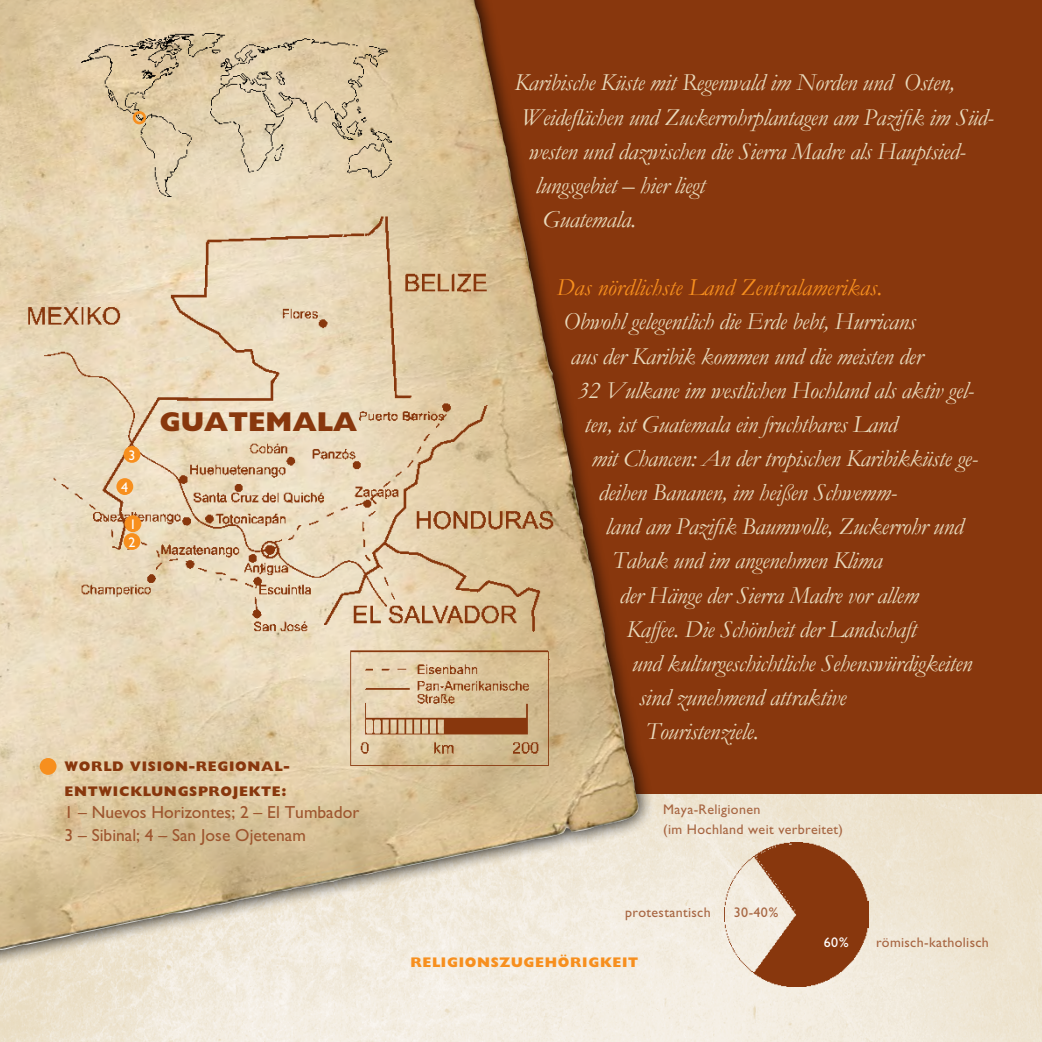
<style>
.page{position:relative;width:1042px;height:1042px;background:#fff}
.page>*{position:absolute;margin:0;border:0;box-sizing:border-box;transform-origin:0 0}
.t1{font:800 27.47px "Gill Sans";color:#88370d}
.t2{font:italic 24.5px "Garamond";letter-spacing:-.015em;color:#e8d9bb}
.t3{font:italic 24.5px "Garamond";color:#f78f1e}
.t4{font:17.5px/22.8px "Gill Sans";color:#9d552e}
.t5{font:14px/19.8px "Gill Sans";letter-spacing:.025em;color:#a76541}
.t6{font:800 14px/24.5px "Gill Sans";letter-spacing:.05em;color:#88370d}
.t7{font:800 14px "Gill Sans";letter-spacing:.05em;color:#f78f1e}
.t8{font:14px "Gill Sans";color:#fff}
</style>
<div class="page">
<img style="left:0;top:794px;width:1042px;height:248px">
<img style="left:724px;top:842px;width:144px;height:144px">
<div style="left:1px;top:0;width:1041px;height:794px;background:#88370d"></div>
<svg style="left:0;top:755px;width:654px;height:216px;background:#eae0d1"></svg>
<img style="left:0;top:0;width:638px;height:950px">
<img style="left:9px;top:216px;width:546px;height:556px">
<div style="left:40px;top:758px;width:17px;height:17px;background:#f78f1e;border-radius:50%"></div>
<img style="left:82px;top:33px;width:309px;height:164px">
<div style="left:133px;top:111px;width:13px;height:13px;border:3px solid #f78f1e;border-radius:50%"></div>
<div style="left:124px;top:533px;width:16px;height:17px;background:#f78f1e;border-radius:50%"></div>
<div style="left:124px;top:446px;width:16px;height:17px;background:#f78f1e;border-radius:50%"></div>
<div style="left:125px;top:515px;width:16px;height:17px;background:#f78f1e;border-radius:50%"></div>
<div style="left:116px;top:478px;width:17px;height:17px;background:#f78f1e;border-radius:50%"></div>
<p class="t8" style="left:128px;top:447px;width:8px">3</p>
<p class="t8" style="left:121px;top:479px;width:8px">4</p>
<p class="t8" style="left:129px;top:516px;width:8px">1</p>
<p class="t8" style="left:128px;top:534px;width:8px">2</p>
<p class="t1" style="left:160px;top:405px;width:199px">GUATEMALA</p>
<p class="t6" style="left:64px;top:754px;width:227px">WORLD VISION-REGIONAL-<br>ENTWICKLUNGSPROJEKTE:</p>
<p class="t4" style="left:64px;top:801px;width:296px">1 – Nuevos Horizontes; 2 – El Tumbador<br>3 – Sibinal; 4 – San Jose Ojetenam</p>
<p class="t2" style="left:514px;top:66px;width:442px">Karibische Küste mit Regenwald im Norden und Osten,</p>
<p class="t2" style="left:521px;top:100px;width:474px">Weideflächen und Zuckerrohrplantagen am Pazifik im Süd-</p>
<p class="t2" style="left:528px;top:134px;width:439px">westen und dazwischen die Sierra Madre als Hauptsied-</p>
<p class="t2" style="left:535px;top:168px;width:171px">lungsgebiet – hier liegt</p>
<p class="t2" style="left:542px;top:203px;width:95px">Guatemala.</p>
<p class="t3" style="left:556px;top:271px;width:327px">Das nördlichste Land Zentralamerikas.</p>
<p class="t2" style="left:563px;top:305px;width:354px">Obwohl gelegentlich die Erde bebt, Hurricans</p>
<p class="t2" style="left:570px;top:339px;width:354px">aus der Karibik kommen und die meisten der</p>
<p class="t2" style="left:577px;top:373px;width:398px">32 Vulkane im westlichen Hochland als aktiv gel-</p>
<p class="t2" style="left:584px;top:407px;width:315px">ten, ist Guatemala ein fruchtbares Land</p>
<p class="t2" style="left:591px;top:442px;width:388px">mit Chancen: An der tropischen Karibikküste ge-</p>
<p class="t2" style="left:598px;top:476px;width:300px">deihen Bananen, im heißen Schwemm-</p>
<p class="t2" style="left:605px;top:510px;width:359px">land am Pazifik Baumwolle, Zuckerrohr und</p>
<p class="t2" style="left:612px;top:544px;width:271px">Tabak und im angenehmen Klima</p>
<p class="t2" style="left:619px;top:578px;width:301px">der Hänge der Sierra Madre vor allem</p>
<p class="t2" style="left:626px;top:612px;width:292px">Kaffee. Die Schönheit der Landschaft</p>
<p class="t2" style="left:632px;top:646px;width:342px">und kulturgeschichtliche Sehenswürdigkeiten</p>
<p class="t2" style="left:639px;top:680px;width:209px">sind zunehmend attraktive</p>
<p class="t2" style="left:646px;top:715px;width:114px">Touristenziele.</p>
<p class="t5" style="left:663px;top:799px;width:181px">Maya-Religionen<br>(im Hochland weit verbreitet)</p>
<p class="t5" style="left:625px;top:902px;width:87px">protestantisch</p>
<p class="t5" style="left:734px;top:902px;width:46px">30-40%</p>
<p class="t7" style="left:410px;top:954px;width:229px">RELIGIONSZUGEHÖRIGKEIT</p>
<p class="t8" style="left:823px;top:934px;width:26px">60%</p>
<p class="t5" style="left:876px;top:932px;width:114px">römisch-katholisch</p>
</div>
